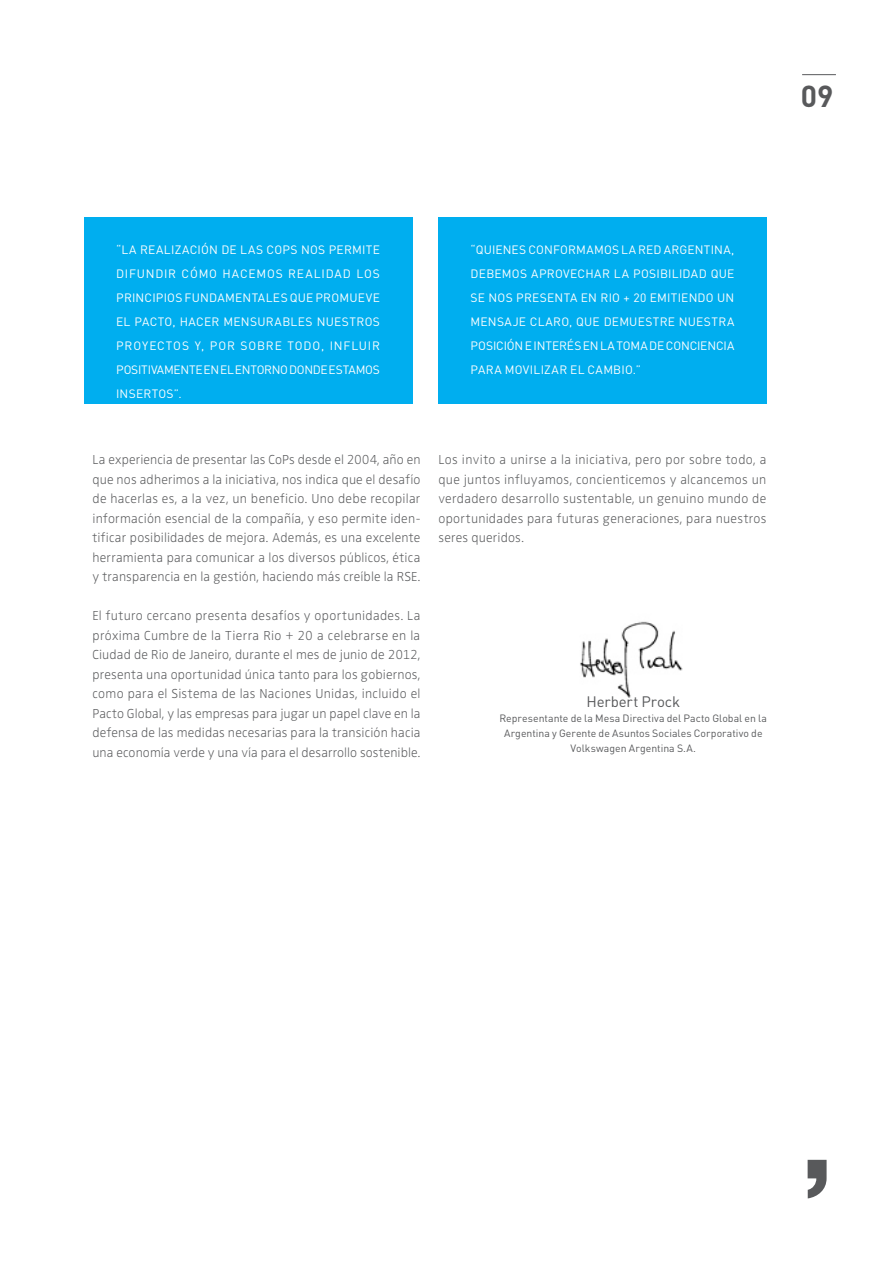
<style>
.page{position:relative;width:893px;height:1263px;background:#fff}
.page>*{position:absolute;margin:0;border:0;box-sizing:border-box;transform-origin:0 0}
.t1{font:700 30px "DIN";color:#58595b}
.t2{font:15px "DIN";letter-spacing:-.005em;color:#58595b}
.t3{font:13.5px/19.5px "Zwo w 1";letter-spacing:.01em;color:#58595b;text-align:justify}
.t4{font:12px/24px "DIN";letter-spacing:.025em;color:#fff}
.t5{font:10.5px/15px "DIN";letter-spacing:.01em;color:#58595b;text-align:center}
</style>
<div class="page">
<div style="left:438px;top:218px;width:328px;height:186px;background:#00aeef"></div>
<div style="left:84px;top:218px;width:328px;height:186px;background:#00aeef"></div>
<svg style="left:808px;top:1160px;width:19px;height:38px"></svg>
<img style="left:580px;top:621px;width:103px;height:77px">
<hr style="left:802px;top:74px;width:34px;height:1px;background:#58595b">
<h1 class="t1" style="left:801px;top:77px;width:34px">09</h1>
<p class="t4" style="left:116px;top:238px;width:133px">“LA REALIZACIÓN DE LAS</p>
<p class="t4" style="left:116px;top:238px;width:265px;text-indent:150px">COPS NOS PERM ITE<br>DIFUNDIR CÓMO HACEMOS REALIDAD LOS<br>PRINCIPIOS FUNDAM ENTALES QUE PROM UEVE<br>EL PACTO, HACER M ENSURABLES NUESTROS<br>PROYECTOS Y, POR SOBRE TODO, INFLUIR<br>POSITIVAM ENTE EN EL ENTORNO DONDE ESTAMOS<br>INSERTOS”.</p>
<p class="t4" style="left:471px;top:238px;width:107px">“QUIENES CONFORMAM</p>
<p class="t4" style="left:604px;top:238px;width:132px">OS LA RED ARGENTINA,</p>
<p class="t4" style="left:471px;top:262px;width:70px">DEBEMOS APR</p>
<p class="t4" style="left:471px;top:262px;width:265px;text-align:justify;text-indent:84px">OVECHAR LA POSIBILIDAD QUE SE NOS PRESENTA EN RIO + 20 EM ITIENDO UN M ENSAJ</p>
<p class="t4" style="left:471px;top:310px;width:264px;text-indent:91px">O, QUE DEM UESTRE NUESTRA<br>POSICIÓN E INTERÉS EN LA TOMA DE CONCIENCIA<br>PARA</p>
<p class="t4" style="left:519px;top:310px;width:20px">E CLAR</p>
<p class="t4" style="left:505px;top:358px;width:92px">MOVILIZAR EL CAM</p>
<p class="t4" style="left:613px;top:358px;width:29px">BIO.”</p>
<p class="t3" style="left:92px;top:450px;width:330px">La experiencia de presentar las CoPs desde el 2004, año en que nos adherimos a la iniciativa, nos indica que el desafío de hacerlas es, a la vez, un beneficio. Uno debe recopilar información esencial de la compañía, y eso permite iden&shy;tificar posibilidades de mejora. Además, es una excelente herramienta para comunicar a los diversos públicos, ética y transparencia en la gestión, haciendo más creíble la RSE.</p>
<p class="t3" style="left:92px;top:606px;width:330px">El futuro cercano presenta desafíos y oportunidades. La próxima Cumbre de la Tierra Rio + 20 a celebrarse en la Ciudad de Rio de Janeiro, durante el mes de junio de 2012, presenta una oportunidad única tanto para los gobiernos, como para el Sistema de las Naciones Unidas, incluido el Pacto Global, y las empresas para jugar un papel clave en la defensa de las medidas necesarias para la transición hacia una economía verde y una vía para el desarrollo sostenible.</p>
<p class="t3" style="left:438px;top:450px;width:330px">Los invito a unirse a la iniciativa, pero por sobre todo, a que juntos influyamos, concienticemos y alcancemos un verdadero desarrollo sustentable, un genuino mundo de oportunidades para futuras generaciones, para nuestros seres queridos.</p>
<p class="t2" style="left:587px;top:692px;width:95px">HERBERT PROCK</p>
<p class="t5" style="left:500px;top:710px;width:269px">REPRESENTANTE DE LA MESA D IRECTIVA DEL PACTO GLOBAL EN LA<br>ARGENTINA Y GERENTE DE ASUNTOS SOCIALES CORPORATIVO DE<br>VOLKSWAGEN ARGENTINA S.A.</p>
</div>
